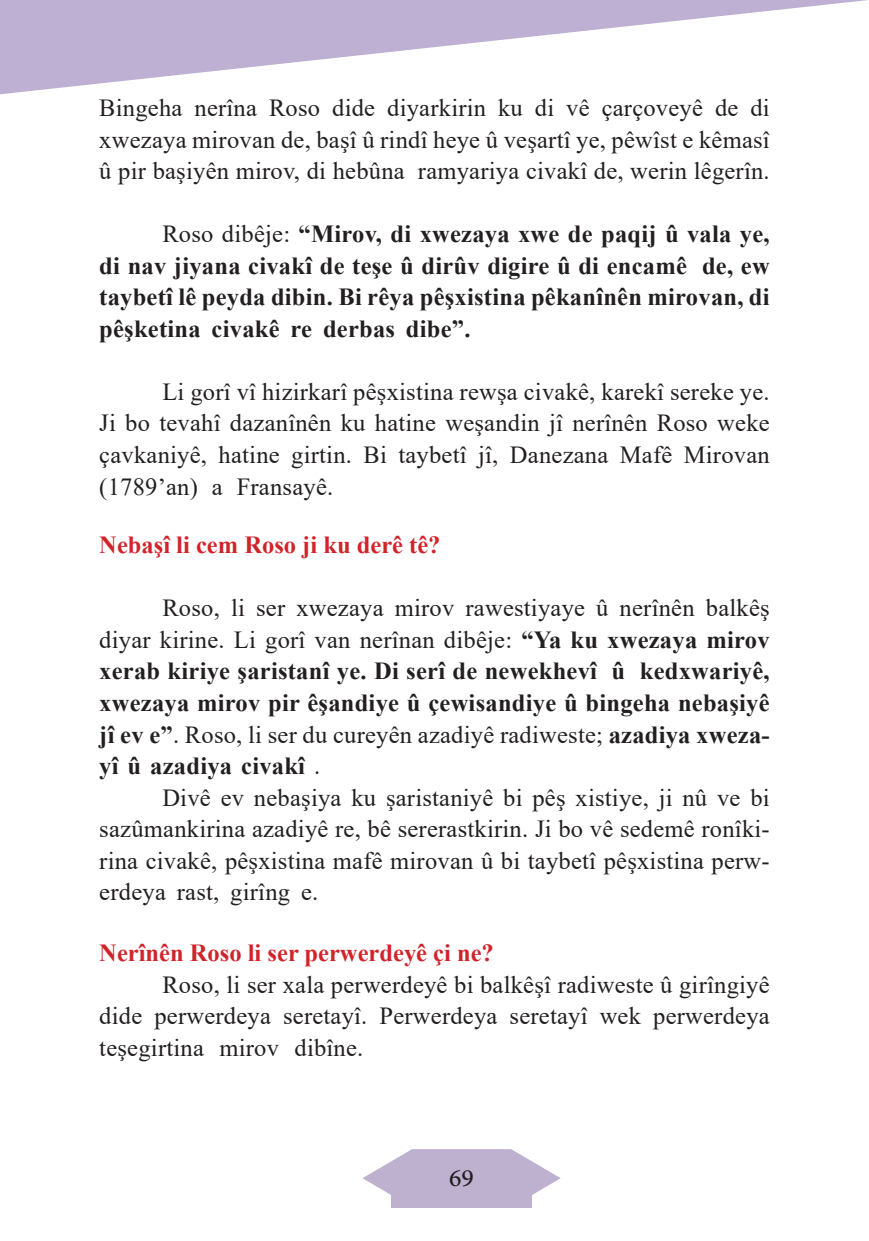
<style>
.page{position:relative;width:869px;height:1241px;background:#fff}
.page>*{position:absolute;margin:0;border:0;box-sizing:border-box;transform-origin:0 0}
.t1{font:35px "Adobe Arabic";color:#231f20}
.bend{font:24.5px/31.5px "Times New Roman";letter-spacing:.01em;color:#231f20;text-align:justify}
.bend-2{font:700 24.5px/31.5px "Times New Roman";letter-spacing:.01em;color:#231f20;text-align:justify}
.serenavê_bendê{font:700 24.5px "Times New Roman";color:#d1232a}
.s1{font-weight:400}
</style>
<div class="page">
<svg style="left:362px;top:1149px;width:198px;height:57px"></svg>
<div style="left:391px;top:1162px;width:140px;height:44px;background:#beb0cf"></div>
<svg style="left:0;top:0;width:868px;height:94px"></svg>
<p class="bend" style="left:99px;top:91px;width:671px">Bingeha nerîna Roso dide diyarkirin ku di vê çarçoveyê de di xwezaya mirovan de, başî û rindî heye û veşartî ye, pêwîst e kêmasî û pir başiyên mirov, di hebûna ramyariya civakî de, werin lêgerîn.</p>
<p class="bend-2" style="left:99px;top:218px;width:671px;text-indent:63px"><span class="s1">Roso dibêje:</span> “Mirov, di xwezaya xwe de paqij û vala ye, di nav jiyana civakî de teşe û dirûv digire û di encamê de, ew taybetî lê peyda dibin. Bi rêya pêşxistina pêkanînên mirovan, di pêşketina civakê re derbas dibe”.</p>
<p class="bend" style="left:99px;top:375px;width:671px;text-indent:63px">Li gorî vî hizirkarî pêşxistina rewşa civakê, karekî sereke ye.<br>Ji bo tevahî dazanînên ku hatine weşandin jî nerînên Roso weke çavkaniyê, hatine girtin. Bi taybetî jî, Danezana Mafê Mirovan (1789’an) a Fransayê.</p>
<p class="serenavê_bendê" style="left:99px;top:527px;width:342px">Nebaşî li cem Roso ji ku derê tê?</p>
<p class="bend-2" style="left:99px;top:591px;width:671px;text-indent:63px"><span class="s1">Roso, li ser xwezaya mirov rawestiyaye û nerînên balkêş diyar kirine. Li gorî van nerînan dibêje:</span> “Ya ku xwezaya mirov xerab kiriye şaristanî ye. Di serî de newekhevî û kedxwariyê, xwezaya mirov pir êşandiye û çewisandiye û bingeha nebaşiyê jî ev e”<span class="s1">. Roso, li ser du cureyên azadiyê radiweste;</span> azadiya xweza&shy;yî û azadiya civakî <span class="s1">.</span></p>
<p class="bend" style="left:99px;top:780px;width:671px;text-indent:63px">Divê ev nebaşiya ku şaristaniyê bi pêş xistiye, ji nû ve bi sazûmankirina azadiyê re, bê sererastkirin. Ji bo vê sedemê ronîki&shy;rina civakê, pêşxistina mafê mirovan û bi taybetî pêşxistina perw&shy;erdeya rast, girîng e.</p>
<p class="serenavê_bendê" style="left:99px;top:935px;width:396px">Nerînên Roso li ser perwerdeyê çi ne?</p>
<p class="bend" style="left:99px;top:967px;width:671px;text-indent:63px">Roso, li ser xala perwerdeyê bi balkêşî radiweste û girîngiyê dide perwerdeya seretayî. Perwerdeya seretayî wek perwerdeya teşegirtina mirov dibîne.</p>
<h1 class="t1" style="left:449px;top:1153px;width:26px">69</h1>
</div>
